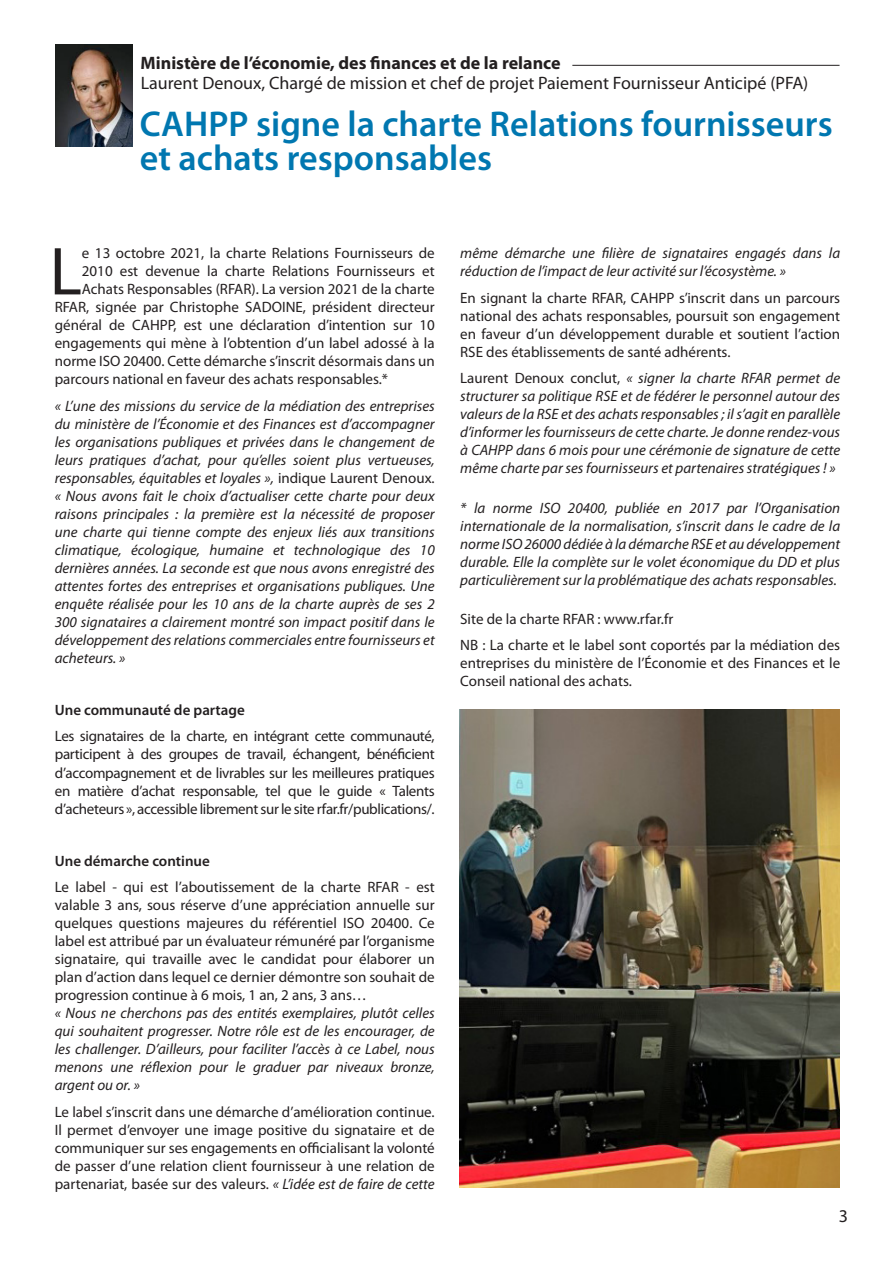
<style>
.page{position:relative;width:893px;height:1263px;background:#fff}
.page>*{position:absolute;margin:0;border:0;box-sizing:border-box;transform-origin:0 0}
.t1{font:68.4px "Myriad Pro";color:#231f20}
.t2{font:600 36px/34.5px "Myriad Pro";color:#0077b0}
.t3{font:18px "Myriad Pro";color:#231f20}
.t4{font:700 18px "Myriad Pro";color:#231f20}
.t5{font:italic 15px/18px "Myriad Pro";color:#231f20;text-align:justify}
.t6{font:15px/18px "Myriad Pro";color:#231f20;text-align:justify}
.t7{font:600 15px "Myriad Pro";color:#231f20}
.s1{font-style:normal}
.s2{font-style:italic}
</style>
<div class="page">
<img style="left:55px;top:45px;width:78px;height:101px">
<hr style="left:572px;top:65px;width:267px;height:1px;background:#231f20">
<img style="left:459px;top:710px;width:380px;height:477px">
<p class="t4" style="left:141px;top:51px;width:422px">Ministère de l’économie, des finances et de la relance</p>
<p class="t3" style="left:141px;top:71px;width:669px">Laurent Denoux, Chargé de mission et chef de projet Paiement Fournisseur Anticipé (PFA)</p>
<p class="t2" style="left:140px;top:106px;width:694px">CAHPP signe la charte Relations fournisseurs et achats responsables</p>
<p class="t1" style="left:50px;top:229px;width:34px">L</p>
<p class="t6" style="left:82px;top:244px;width:354px">e 13 octobre 2021, la charte Relations Fournisseurs de</p>
<p class="t6" style="left:82px;top:262px;width:354px">2010 est devenue la charte Relations Fournisseurs et</p>
<p class="t6" style="left:82px;top:280px;width:354px">Achats Responsables (RFAR). La version 2021 de la charte</p>
<p class="t6" style="left:55px;top:298px;width:381px">RFAR, signée par Christophe SADOINE, président directeur</p>
<p class="t6" style="left:55px;top:316px;width:381px">général de CAHPP, est une déclaration d’intention sur 10</p>
<p class="t6" style="left:55px;top:334px;width:381px">engagements qui mène à l’obtention d’un label adossé à la</p>
<p class="t6" style="left:55px;top:352px;width:381px">norme ISO 20400. Cette démarche s’inscrit désormais dans un</p>
<p class="t6" style="left:55px;top:370px;width:335px">parcours national en faveur des achats responsables.*</p>
<p class="t5" style="left:55px;top:397px;width:381px">« L’une des missions du service de la médiation des entreprises du ministère de l’Économie et des Finances est d’accompagner les organisations publiques et privées dans le changement de leurs pratiques d’achat, pour qu’elles soient plus vertueuses, responsables, équitables et loyales », <span class="s1">indique Laurent Denoux. </span>« Nous avons fait le choix d’actualiser cette charte pour deux raisons principales : la première est la nécessité de proposer une charte qui tienne compte des enjeux liés aux transitions climatique, écologique, humaine et technologique des 10 dernières années. La seconde est que nous avons enregistré des attentes fortes des entreprises et organisations publiques. Une enquête réalisée pour les 10 ans de la charte auprès de ses 2<br>300 signataires a clairement montré son impact positif dans le développement des relations commerciales entre fournisseurs et acheteurs. »</p>
<p class="t7" style="left:55px;top:700px;width:192px">Une communauté de partage</p>
<p class="t6" style="left:55px;top:727px;width:381px">Les signataires de la charte, en intégrant cette communauté, participent à des groupes de travail, échangent, bénéficient d’accompagnement et de livrables sur les meilleures pratiques en matière d’achat responsable, tel que le guide « Talents d’acheteurs », accessible librement sur le site rfar.fr/publications/.</p>
<p class="t7" style="left:55px;top:851px;width:157px">Une démarche continue</p>
<p class="t6" style="left:55px;top:878px;width:381px">Le label - qui est l’aboutissement de la charte RFAR - est valable 3 ans, sous réserve d’une appréciation annuelle sur quelques questions majeures du référentiel ISO 20400. Ce label est attribué par un évaluateur rémunéré par l’organisme signataire, qui travaille avec le candidat pour élaborer un plan d’action dans lequel ce dernier démontre son souhait de progression continue à 6 mois, 1 an, 2 ans, 3 ans…</p>
<p class="t5" style="left:55px;top:1004px;width:381px">« Nous ne cherchons pas des entités exemplaires, plutôt celles qui souhaitent progresser. Notre rôle est de les encourager, de les challenger. D’ailleurs, pour faciliter l’accès à ce Label, nous menons une réflexion pour le graduer par niveaux bronze, argent ou or. »</p>
<p class="t6" style="left:55px;top:1102px;width:381px">Le label s’inscrit dans une démarche d’amélioration continue.<br>Il permet d’envoyer une image positive du signataire et de communiquer sur ses engagements en officialisant la volonté de passer d’une relation client fournisseur à une relation de partenariat, basée sur des valeurs. <span class="s2">« L’idée est de faire de cette</span></p>
<p class="t5" style="left:460px;top:244px;width:381px">même démarche une filière de signataires engagés dans la réduction de l’impact de leur activité sur l’écosystème. »</p>
<p class="t6" style="left:460px;top:289px;width:381px">En signant la charte RFAR, CAHPP s’inscrit dans un parcours national des achats responsables, poursuit son engagement en faveur d’un développement durable et soutient l’action RSE des établissements de santé adhérents.</p>
<p class="t5" style="left:460px;top:369px;width:381px"><span class="s1">Laurent Denoux conclut,</span> « signer la charte RFAR permet de structurer sa politique RSE et de fédérer le personnel autour des valeurs de la RSE et des achats responsables ; il s’agit en parallèle d’informer les fournisseurs de cette charte. Je donne rendez-vous à CAHPP dans 6 mois pour une cérémonie de signature de cette même charte par ses fournisseurs et partenaires stratégiques ! »</p>
<p class="t5" style="left:460px;top:498px;width:381px">* la norme ISO 20400, publiée en 2017 par l’Organisation internationale de la normalisation, s’inscrit dans le cadre de la norme ISO 26000 dédiée à la démarche RSE et au développement durable. Elle la complète sur le volet économique du DD et plus particulièrement sur la problématique des achats responsables.</p>
<p class="t6" style="left:460px;top:610px;width:215px">Site de la charte RFAR : www.rfar.fr</p>
<p class="t6" style="left:460px;top:636px;width:381px">NB : La charte et le label sont coportés par la médiation des entreprises du ministère de l’Économie et des Finances et le Conseil national des achats.</p>
<p class="t3" style="left:839px;top:1205px;width:11px">3</p>
</div>
